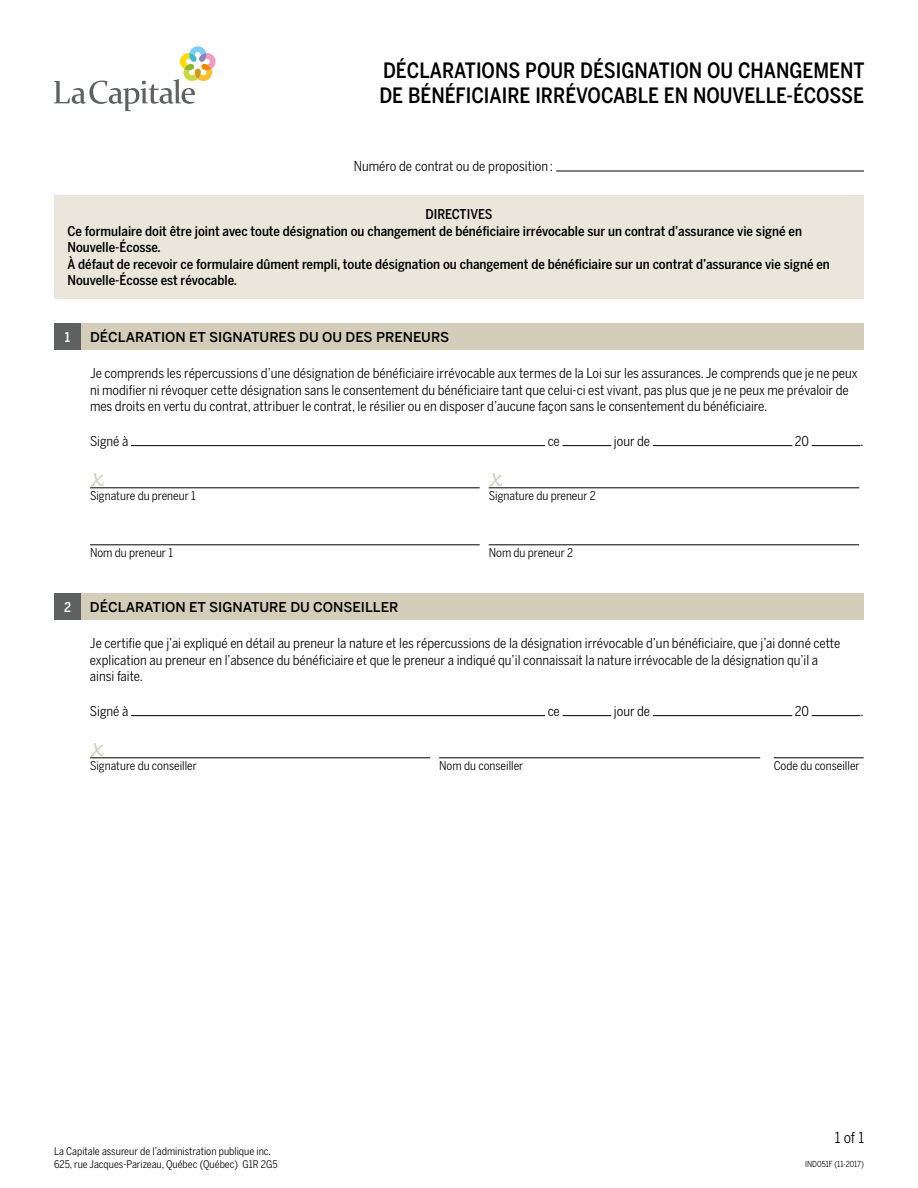
<style>
.page{position:relative;width:918px;height:1188px;background:#fff}
.page>*{position:absolute;margin:0;border:0;box-sizing:border-box;transform-origin:0 0}
.t1{font:36px "Caflisch Script MM 406";color:#d4cdb9;scale:.85 1}
.t2{font:500 21px/25.5px "Benton Sans Cond";color:#000}
.t3{font:15px "Benton Sans Cond";color:#000}
.t4{font:13.5px/16.5px "Benton Sans Cond";color:#000}
.t5{font:500 13.5px/16.5px "Benton Sans Cond";color:#000}
.t6{font:500 13.5px "Benton Sans";color:#000}
.t7{font:500 13.5px "Benton Sans Cond";color:#fff}
.t8{font:12px "Benton Sans Cond";color:#000}
.t9{font:10.5px/12.6px "Benton Sans Cond";color:#000}
.t10{font:8.25px "Benton Sans Cond";color:#000}
</style>
<div class="page">
<svg style="left:54px;top:46px;width:162px;height:65px"></svg>
<svg style="left:556px;top:170px;width:308px;height:1px"></svg>
<hr style="left:556px;top:171px;width:308px;height:1px;background:#000">
<div style="left:54px;top:195px;width:810px;height:104px;background:#eae6db"></div>
<div style="left:54px;top:323px;width:27px;height:27px;background:#5f6060"></div>
<div style="left:81px;top:323px;width:783px;height:27px;background:#d4cdb9"></div>
<hr style="left:131px;top:445px;width:414px;height:1px;background:#000">
<hr style="left:563px;top:445px;width:48px;height:1px;background:#000">
<hr style="left:653px;top:445px;width:139px;height:1px;background:#000">
<hr style="left:812px;top:445px;width:48px;height:1px;background:#000">
<svg style="left:90px;top:487px;width:769px;height:1px"></svg>
<hr style="left:90px;top:488px;width:390px;height:1px;background:#000">
<hr style="left:489px;top:488px;width:370px;height:1px;background:#000">
<svg style="left:90px;top:544px;width:769px;height:1px"></svg>
<hr style="left:90px;top:545px;width:390px;height:1px;background:#000">
<hr style="left:489px;top:545px;width:370px;height:1px;background:#000">
<div style="left:54px;top:593px;width:27px;height:27px;background:#5f6060"></div>
<div style="left:81px;top:593px;width:783px;height:27px;background:#d4cdb9"></div>
<hr style="left:131px;top:715px;width:414px;height:1px;background:#000">
<hr style="left:563px;top:715px;width:48px;height:1px;background:#000">
<hr style="left:653px;top:715px;width:139px;height:1px;background:#000">
<hr style="left:812px;top:715px;width:48px;height:1px;background:#000">
<svg style="left:90px;top:757px;width:774px;height:1px"></svg>
<div style="left:760px;top:731px;width:9px;height:27px;background:#fff"></div>
<hr style="left:90px;top:758px;width:340px;height:1px;background:#000">
<hr style="left:439px;top:758px;width:321px;height:1px;background:#000">
<hr style="left:774px;top:758px;width:90px;height:1px;background:#000">
<h2 class="t2" style="left:379px;top:57px;width:487px">DÉCLARATIONS POUR DÉSIGNATION OU CHANGEMENT<br>DE BÉNÉFICIAIRE IRRÉVOCABLE EN NOUVELLE-ÉCOSSE</h2>
<p class="t4" style="left:354px;top:158px;width:201px">Numéro de contrat ou de proposition :</p>
<p class="t5" style="left:67px;top:206px;width:764px;text-indent:358px">DIRECTIVES<br>Ce formulaire doit être joint avec toute désignation ou changement de bénéficiaire irrévocable sur un contrat d’assurance vie signé en Nouvelle-Écosse.<br>À défaut de recevoir ce formulaire dûment rempli, toute désignation ou changement de bénéficiaire sur un contrat d’assurance vie signé en Nouvelle-Écosse est révocable.</p>
<p class="t7" style="left:65px;top:329px;width:7px">1</p>
<p class="t6" style="left:90px;top:329px;width:361px">DÉCLARATION ET SIGNATURES DU OU DES PRENEURS</p>
<p class="t4" style="left:90px;top:365px;width:769px">Je comprends les répercussions d’une désignation de bénéficiaire irrévocable aux termes de la Loi sur les assurances. Je comprends que je ne peux ni modifier ni révoquer cette désignation sans le consentement du bénéficiaire tant que celui-ci est vivant, pas plus que je ne peux me prévaloir de mes droits en vertu du contrat, attribuer le contrat, le résilier ou en disposer d’aucune façon sans le consentement du bénéficiaire.</p>
<p class="t4" style="left:90px;top:433px;width:40px">Signé à</p>
<p class="t4" style="left:548px;top:433px;width:14px">ce</p>
<p class="t4" style="left:614px;top:433px;width:38px">jour de</p>
<p class="t4" style="left:795px;top:433px;width:16px">20</p>
<p class="t4" style="left:860px;top:433px;width:5px">.</p>
<h1 class="t1" style="left:90px;top:459px;width:17px">x</h1>
<h1 class="t1" style="left:489px;top:459px;width:17px">x</h1>
<p class="t8" style="left:90px;top:489px;width:107px">Signature du preneur 1</p>
<p class="t8" style="left:489px;top:489px;width:109px">Signature du preneur 2</p>
<p class="t8" style="left:90px;top:546px;width:84px">Nom du preneur 1</p>
<p class="t8" style="left:489px;top:546px;width:86px">Nom du preneur 2</p>
<p class="t7" style="left:64px;top:599px;width:8px">2</p>
<p class="t6" style="left:90px;top:599px;width:310px">DÉCLARATION ET SIGNATURE DU CONSEILLER</p>
<p class="t4" style="left:90px;top:635px;width:752px">Je certifie que j’ai expliqué en détail au preneur la nature et les répercussions de la désignation irrévocable d’un bénéficiaire, que j’ai donné cette explication au preneur en l’absence du bénéficiaire et que le preneur a indiqué qu’il connaissait la nature irrévocable de la désignation qu’il a ainsi faite.</p>
<p class="t4" style="left:90px;top:703px;width:40px">Signé à</p>
<p class="t4" style="left:548px;top:703px;width:14px">ce</p>
<p class="t4" style="left:614px;top:703px;width:38px">jour de</p>
<p class="t4" style="left:795px;top:703px;width:16px">20</p>
<p class="t4" style="left:860px;top:703px;width:5px">.</p>
<h1 class="t1" style="left:90px;top:729px;width:17px">x</h1>
<p class="t8" style="left:90px;top:759px;width:108px">Signature du conseiller</p>
<p class="t8" style="left:439px;top:759px;width:86px">Nom du conseiller</p>
<p class="t8" style="left:774px;top:759px;width:87px">Code du conseiller</p>
<p class="t9" style="left:54px;top:1145px;width:225px">La Capitale assureur de l’administration publique inc.<br>625, rue Jacques-Parizeau, Québec (Québec) G1R 2G5</p>
<p class="t3" style="left:835px;top:1129px;width:31px">1 of 1</p>
<p class="t10" style="left:805px;top:1159px;width:60px">IND051F (11-2017)</p>
</div>
